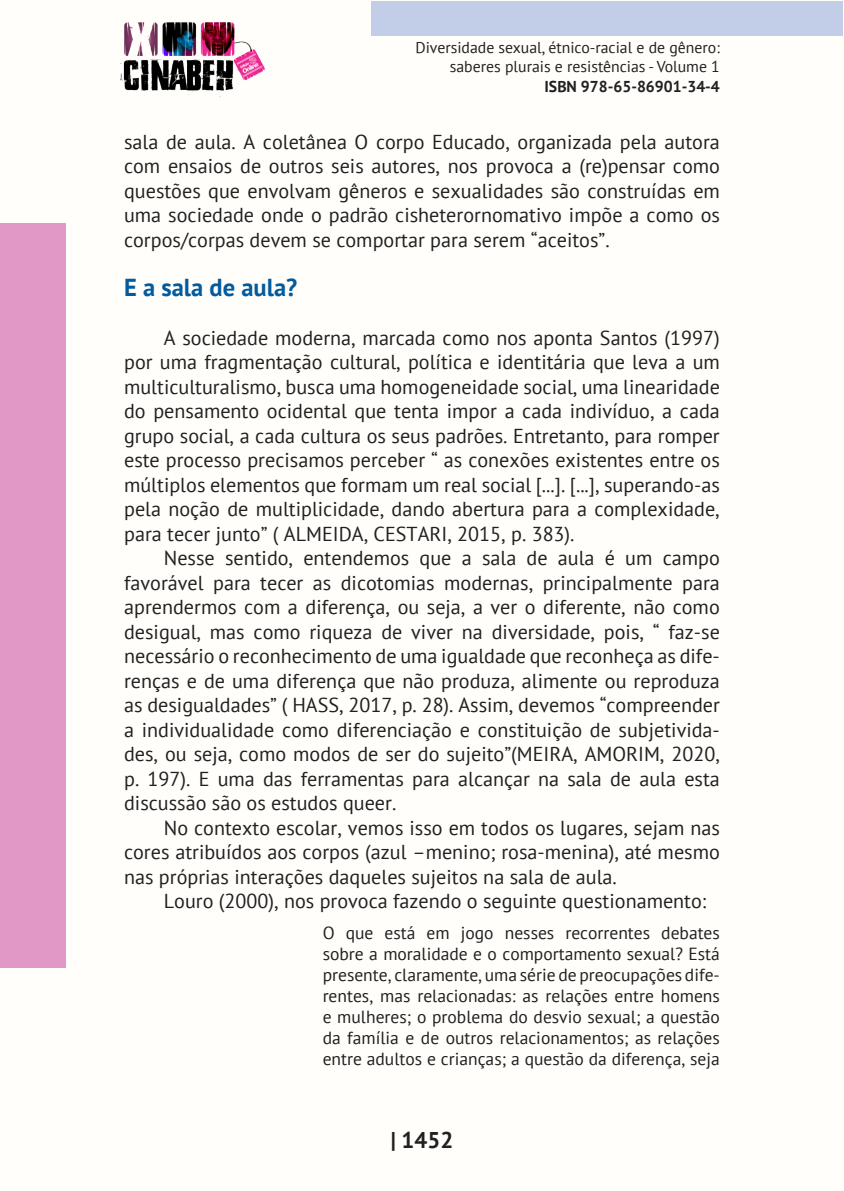
<style>
.page{position:relative;width:844px;height:1191px;background:#fff}
.page>*{position:absolute;margin:0;border:0;box-sizing:border-box;transform-origin:0 0}
._9_SUBTÍTULOS{font:700 24.5px "PT Sans";color:#015b9e}
.t1{font:700 22.75px "PT Sans";color:#231f20}
._8_CORPO{font:20.12px/24.5px "PT Sans";color:#231f20;text-align:justify}
._10_CITACAO{font:17.5px/21px "PT Sans";color:#231f20;text-align:justify}
.t2{font:15.75px/18.9px "PT Sans";color:#231f20;text-align:right}
.t3{font:700 15.75px "PT Sans";color:#231f20}
</style>
<div class="page">
<div style="left:0;top:0;width:843px;height:1191px;background:#fffefa"></div>
<div style="left:371px;top:1px;width:471px;height:35px;background:#c2cde7"></div>
<div style="left:0;top:223px;width:65px;height:744px;background:#e198c7"></div>
<img style="left:120px;top:22px;width:144px;height:75px">
<p class="t2" style="left:415px;top:38px;width:306px">Diversidade sexual, étnico-racial e de gênero: saberes plurais e resistências - Volume 1</p>
<p class="t3" style="left:544px;top:76px;width:177px">ISBN 978-65-86901-34-4</p>
<p class="_8_CORPO" style="left:124px;top:129px;width:597px">sala de aula. A coletânea O corpo Educado, organizada pela autora com ensaios de outros seis autores, nos provoca a (re)pensar como questões que envolvam gêneros e sexualidades são construídas em uma sociedade onde o padrão cisheterornomativo impõe a como os corpos/corpas devem se comportar para serem “aceitos”.</p>
<p class="_9_SUBTÍTULOS" style="left:124px;top:271px;width:175px">E a sala de aula?</p>
<p class="_8_CORPO" style="left:124px;top:325px;width:597px;text-indent:40px">A sociedade moderna, marcada como nos aponta Santos (1997) por uma fragmentação cultural, política e identitária que leva a um multiculturalismo, busca uma homogeneidade social, uma linearidade do pensamento ocidental que tenta impor a cada indivíduo, a cada grupo social, a cada cultura os seus padrões. Entretanto, para romper este processo precisamos perceber “ as conexões existentes entre os múltiplos elementos que formam um real social [...]. [...], superando-as pela noção de multiplicidade, dando abertura para a complexidade, para tecer junto” ( ALMEIDA, CESTARI, 2015, p. 383).</p>
<p class="_8_CORPO" style="left:124px;top:545px;width:597px;text-indent:40px">Nesse sentido, entendemos que a sala de aula é um campo favorável para tecer as dicotomias modernas, principalmente para aprendermos com a diferença, ou seja, a ver o diferente, não como desigual, mas como riqueza de viver na diversidade, pois, “ faz-se necessário o reconhecimento de uma igualdade que reconheça as dife&shy;renças e de uma diferença que não produza, alimente ou reproduza as desigualdades” ( HASS, 2017, p. 28). Assim, devemos “compreender a individualidade como diferenciação e constituição de subjetivida&shy;des, ou seja, como modos de ser do sujeito”(MEIRA, AMORIM, 2020, p. 197). E uma das ferramentas para alcançar na sala de aula esta discussão são os estudos queer.</p>
<p class="_8_CORPO" style="left:124px;top:815px;width:597px;text-indent:40px">No contexto escolar, vemos isso em todos os lugares, sejam nas cores atribuídos aos corpos (azul –menino; rosa-menina), até mesmo nas próprias interações daqueles sujeitos na sala de aula.</p>
<p class="_8_CORPO" style="left:164px;top:888px;width:544px">Louro (2000), nos provoca fazendo o seguinte questionamento:</p>
<p class="_10_CITACAO" style="left:322px;top:922px;width:398px">O que está em jogo nesses recorrentes debates sobre a moralidade e o comportamento sexual? Está presente, claramente, uma série de preocupações dife&shy;rentes, mas relacionadas: as relações entre homens e mulheres; o problema do desvio sexual; a questão da família e de outros relacionamentos; as relações entre adultos e crianças; a questão da diferença, seja</p>
<p class="t1" style="left:390px;top:1125px;width:64px">| 1452</p>
</div>
